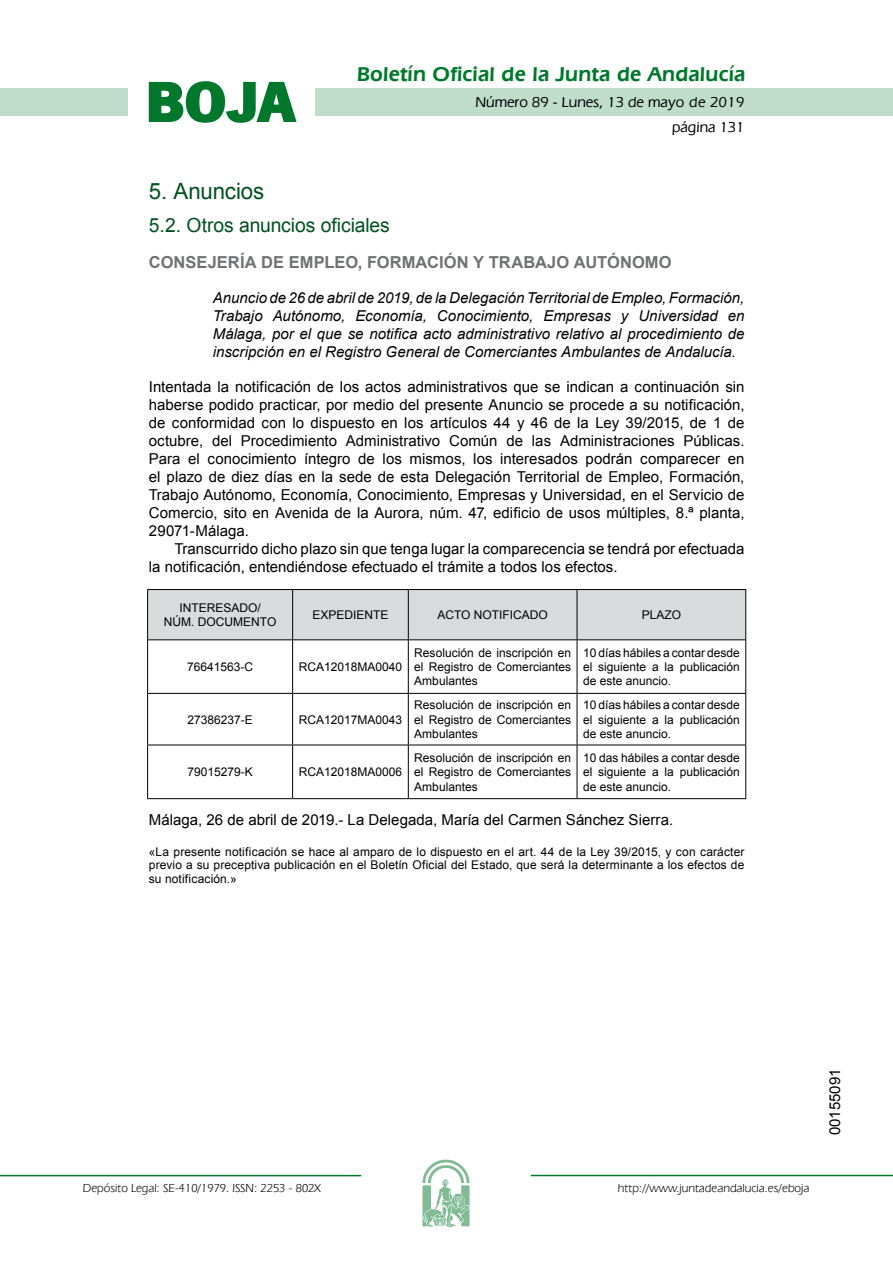
<style>
.page{position:relative;width:893px;height:1263px;background:#fff}
.page>*{position:absolute;margin:0;border:0;box-sizing:border-box;transform-origin:0 0}
.t1{font:700 57.75px "News Got T";color:#00782c;scale:1.14 1}
.t2{font:22.5px "Arial";letter-spacing:-.005em;color:#00501f}
.t3{font:600 21px "Eras IT Cby BT";letter-spacing:.01em;color:#00782c}
.t4{font:19.5px "Arial";letter-spacing:-.005em;color:#00501f}
.t5{font:700 16.5px "Arial";letter-spacing:.005em;color:#707173}
.t6{font:15px/18px "Arial";color:#000;text-align:justify}
.t7{font:italic 15px/18px "Arial";color:#000;text-align:justify}
.t8{font:500 15px/24.5px "Eras IT Cby BT";color:#000;text-align:right}
.t9{font:12px/14.4px "Arial";color:#000;text-align:justify}
.t10{font:12px "Eras IT Cby BT";color:#000}
</style>
<div class="page">
<div style="left:315px;top:88px;width:577px;height:28px;background:#bfddca"></div>
<div style="left:0;top:88px;width:128px;height:28px;background:#bfddca"></div>
<hr style="left:0;top:1175px;width:361px;height:1px;background:#00782c">
<svg style="left:422px;top:1159px;width:47px;height:68px"></svg>
<hr style="left:531px;top:1175px;width:361px;height:1px;background:#00782c">
<svg style="left:148px;top:81px;width:149px;height:42px"></svg>
<div style="left:148px;top:590px;width:597px;height:49px;background:#d9dadb"></div>
<hr style="left:147px;top:589px;width:145px;height:1px;background:#000">
<hr style="left:147px;top:590px;width:1px;height:49px;background:#000">
<hr style="left:292px;top:589px;width:116px;height:1px;background:#000">
<hr style="left:292px;top:590px;width:1px;height:49px;background:#000">
<hr style="left:408px;top:589px;width:169px;height:1px;background:#000">
<hr style="left:408px;top:590px;width:1px;height:49px;background:#000">
<hr style="left:577px;top:589px;width:169px;height:1px;background:#000">
<hr style="left:576px;top:590px;width:1px;height:49px;background:#000">
<hr style="left:745px;top:590px;width:1px;height:49px;background:#000">
<hr style="left:147px;top:639px;width:145px;height:1px;background:#000">
<hr style="left:147px;top:640px;width:1px;height:53px;background:#000">
<hr style="left:292px;top:639px;width:116px;height:1px;background:#000">
<hr style="left:292px;top:640px;width:1px;height:53px;background:#000">
<hr style="left:408px;top:639px;width:169px;height:1px;background:#000">
<hr style="left:408px;top:640px;width:1px;height:53px;background:#000">
<hr style="left:577px;top:639px;width:169px;height:1px;background:#000">
<hr style="left:576px;top:640px;width:1px;height:53px;background:#000">
<hr style="left:745px;top:640px;width:1px;height:53px;background:#000">
<hr style="left:147px;top:693px;width:145px;height:1px;background:#000">
<hr style="left:147px;top:694px;width:1px;height:51px;background:#000">
<hr style="left:292px;top:693px;width:116px;height:1px;background:#000">
<hr style="left:292px;top:694px;width:1px;height:51px;background:#000">
<hr style="left:408px;top:693px;width:169px;height:1px;background:#000">
<hr style="left:408px;top:694px;width:1px;height:51px;background:#000">
<hr style="left:577px;top:693px;width:169px;height:1px;background:#000">
<hr style="left:576px;top:694px;width:1px;height:51px;background:#000">
<hr style="left:745px;top:694px;width:1px;height:51px;background:#000">
<hr style="left:147px;top:745px;width:145px;height:1px;background:#000">
<hr style="left:147px;top:745px;width:1px;height:53px;background:#000">
<hr style="left:292px;top:745px;width:116px;height:1px;background:#000">
<hr style="left:292px;top:745px;width:1px;height:53px;background:#000">
<hr style="left:408px;top:745px;width:169px;height:1px;background:#000">
<hr style="left:408px;top:745px;width:1px;height:53px;background:#000">
<hr style="left:577px;top:745px;width:169px;height:1px;background:#000">
<hr style="left:576px;top:745px;width:1px;height:53px;background:#000">
<hr style="left:745px;top:745px;width:1px;height:53px;background:#000">
<hr style="left:147px;top:798px;width:145px;height:1px;background:#000">
<hr style="left:292px;top:798px;width:116px;height:1px;background:#000">
<hr style="left:408px;top:798px;width:169px;height:1px;background:#000">
<hr style="left:577px;top:798px;width:169px;height:1px;background:#000">
<h1 class="t1" style="left:145px;top:68px;width:133px">BOJA</h1>
<h3 class="t3" style="left:357px;top:62px;width:390px">Boletín Oficial de la Junta de Andalucía</h3>
<p class="t8" style="left:475px;top:90px;width:270px">Número 89 - Lunes, 13 de mayo de 2019 página 131</p>
<h2 class="t2" style="left:149px;top:177px;width:117px">5. Anuncios</h2>
<h3 class="t4" style="left:149px;top:212px;width:242px">5.2. Otros anuncios oficiales</h3>
<p class="t5" style="left:149px;top:251px;width:524px">CONSEJERÍA DE EMPLEO, FORMACIÓN Y TRABAJO AUTÓNOMO</p>
<p class="t7" style="left:213px;top:289px;width:533px">Anuncio de 26 de abril de 2019, de la Delegación Territorial de Empleo, Formación, Trabajo Autónomo, Economía, Conocimiento, Empresas y Universidad en Málaga, por el que se notifica acto administrativo relativo al procedimiento de inscripción en el Registro General de Comerciantes Ambulantes de Andalucía.</p>
<p class="t6" style="left:149px;top:378px;width:597px">Intentada la notificación de los actos administrativos que se indican a continuación sin haberse podido practicar, por medio del presente Anuncio se procede a su notificación, de conformidad con lo dispuesto en los artículos 44 y 46 de la Ley 39/2015, de 1 de octubre, del Procedimiento Administrativo Común de las Administraciones Públicas.<br>Para el conocimiento íntegro de los mismos, los interesados podrán comparecer en el plazo de diez días en la sede de esta Delegación Territorial de Empleo, Formación, Trabajo Autónomo, Economía, Conocimiento, Empresas y Universidad, en el Servicio de Comercio, sito en Avenida de la Aurora, núm. 47, edificio de usos múltiples, 8.ª planta, 29071-Málaga.</p>
<p class="t6" style="left:149px;top:540px;width:597px;text-indent:26px">Transcurrido dicho plazo sin que tenga lugar la comparecencia se tendrá por efectuada la notificación, entendiéndose efectuado el trámite a todos los efectos.</p>
<p class="t9" style="left:164px;top:601px;width:114px;text-align:center">INTERESADO/<br>NÚM. DOCUMENTO</p>
<p class="t9" style="left:312px;top:608px;width:78px">EXPEDIENTE</p>
<p class="t9" style="left:437px;top:608px;width:112px">ACTO NOTIFICADO</p>
<p class="t9" style="left:641px;top:608px;width:41px">PLAZO</p>
<p class="t9" style="left:187px;top:660px;width:68px">76641563-C</p>
<p class="t9" style="left:299px;top:660px;width:105px">RCA12018MA0040</p>
<p class="t9" style="left:414px;top:645px;width:158px">Resolución de inscripción en el Registro de Comerciantes Ambulantes</p>
<p class="t9" style="left:583px;top:645px;width:158px">10 días hábiles a contar desde el siguiente a la publicación de este anuncio.</p>
<p class="t9" style="left:187px;top:712px;width:67px">27386237-E</p>
<p class="t9" style="left:299px;top:712px;width:105px">RCA12017MA0043</p>
<p class="t9" style="left:414px;top:698px;width:158px">Resolución de inscripción en el Registro de Comerciantes Ambulantes</p>
<p class="t9" style="left:583px;top:698px;width:158px">10 días hábiles a contar desde el siguiente a la publicación de este anuncio.</p>
<p class="t9" style="left:414px;top:751px;width:158px">Resolución de inscripción en el Registro de Comerciantes Ambulantes</p>
<p class="t9" style="left:583px;top:751px;width:158px">10 das hábiles a contar desde el siguiente a la publicación de este anuncio.</p>
<p class="t6" style="left:149px;top:811px;width:526px">Málaga, 26 de abril de 2019.- La Delegada, María del Carmen Sánchez Sierra.</p>
<p class="t9" style="left:149px;top:845px;width:597px;line-height:13.5px">«La presente notificación se hace al amparo de lo dispuesto en el art. 44 de la Ley 39/2015, y con carácter previo a su preceptiva publicación en el Boletín Oficial del Estado, que será la determinante a los efectos de su notificación.»</p>
<p class="t9" style="left:187px;top:765px;width:67px">79015279-K</p>
<p class="t9" style="left:299px;top:765px;width:105px">RCA12018MA0006</p>
<p class="t10" style="left:83px;top:1181px;width:239px">Depósito Legal: SE-410/1979. ISSN: 2253 - 802X</p>
<p class="t10" style="left:618px;top:1181px;width:193px">http://www.juntadeandalucia.es/eboja</p>
<p class="t6" style="left:826px;top:1135px;width:68px;rotate:-90deg">00155091</p>
</div>
